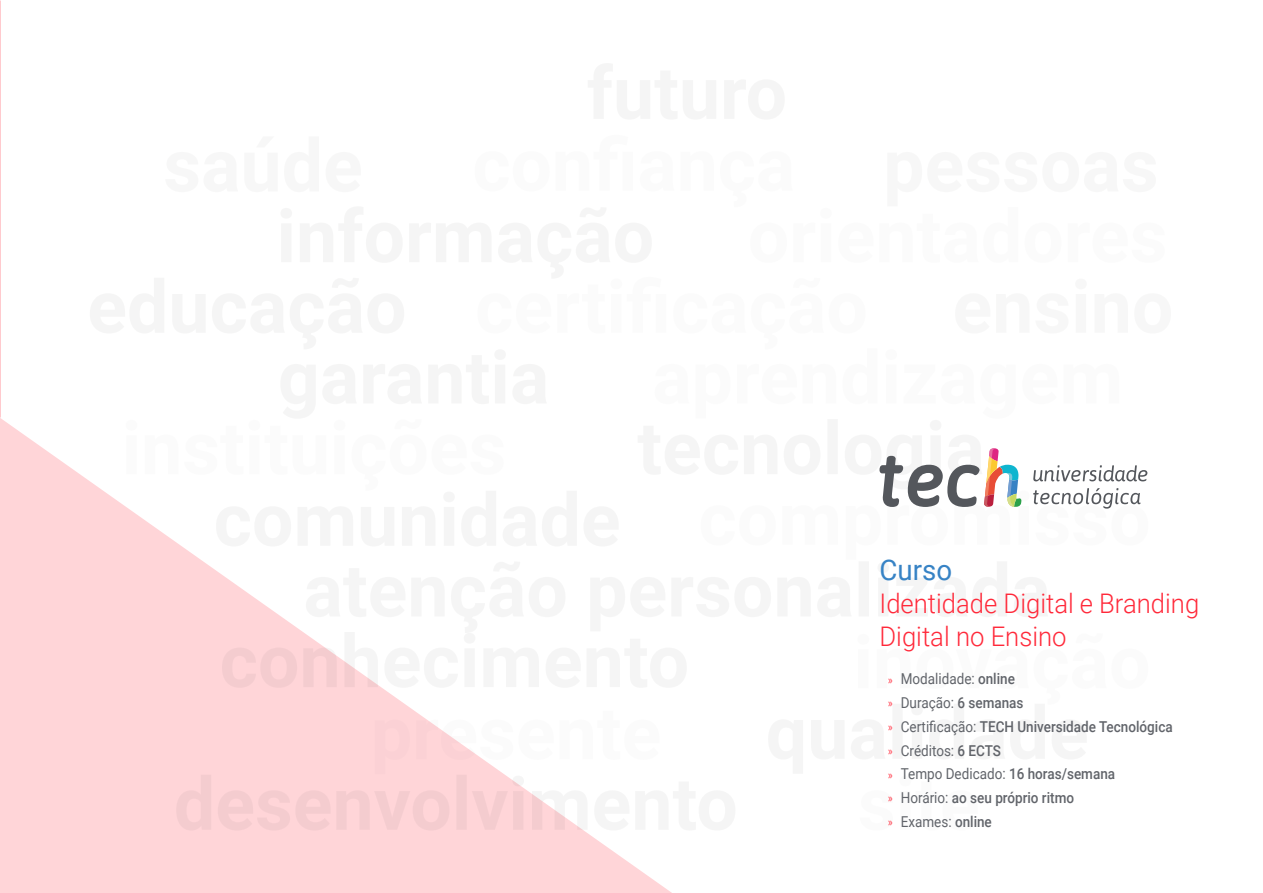
<style>
.page{position:relative;width:1263px;height:893px;background:#fff}
.page>*{position:absolute;margin:0;border:0;box-sizing:border-box;transform-origin:0 0}
.t1{font:28.5px "Roboto";color:#3783c5}
.t2{font:300 27px/33px "Roboto";color:#ff293a;scale:.95 1}
.t3{font:500 15px/23.7px "Roboto";color:#61646a;scale:.9 1}
.s1{font-family:"Myriad Pro";font-weight:400;font-size:12px;color:#ff293a}
.s2{font-weight:400}
</style>
<div class="page">
<svg style="left:0;top:418px;width:672px;height:475px;fill:#ffd5d8"></svg>
<svg style="left:90px;top:418px;width:1058px;height:142px"></svg>
<h1 class="t1" style="left:879px;top:550px;width:74px">Curso</h1>
<h2 class="t2" style="left:879px;top:586px;width:338px">Identidade Digital e Branding<br>Digital no Ensino</h2>
<p class="t3" style="left:888px;top:667px;width:318px"><span class="s1">»</span> <span class="s2">Modalidade:</span> online<br><span class="s1">»</span> <span class="s2">Duração:</span> 6 semanas<br><span class="s1">»</span> <span class="s2">Certificação:</span> TECH Universidade Tecnológica <span class="s1">»</span> <span class="s2">Créditos:</span> 6 ECTS<br><span class="s1">»</span> <span class="s2">Tempo Dedicado:</span> 16 horas/semana<br><span class="s1">»</span> <span class="s2">Horário:</span> ao seu próprio ritmo<br><span class="s1">»</span> <span class="s2">Exames:</span> online</p>
</div>
